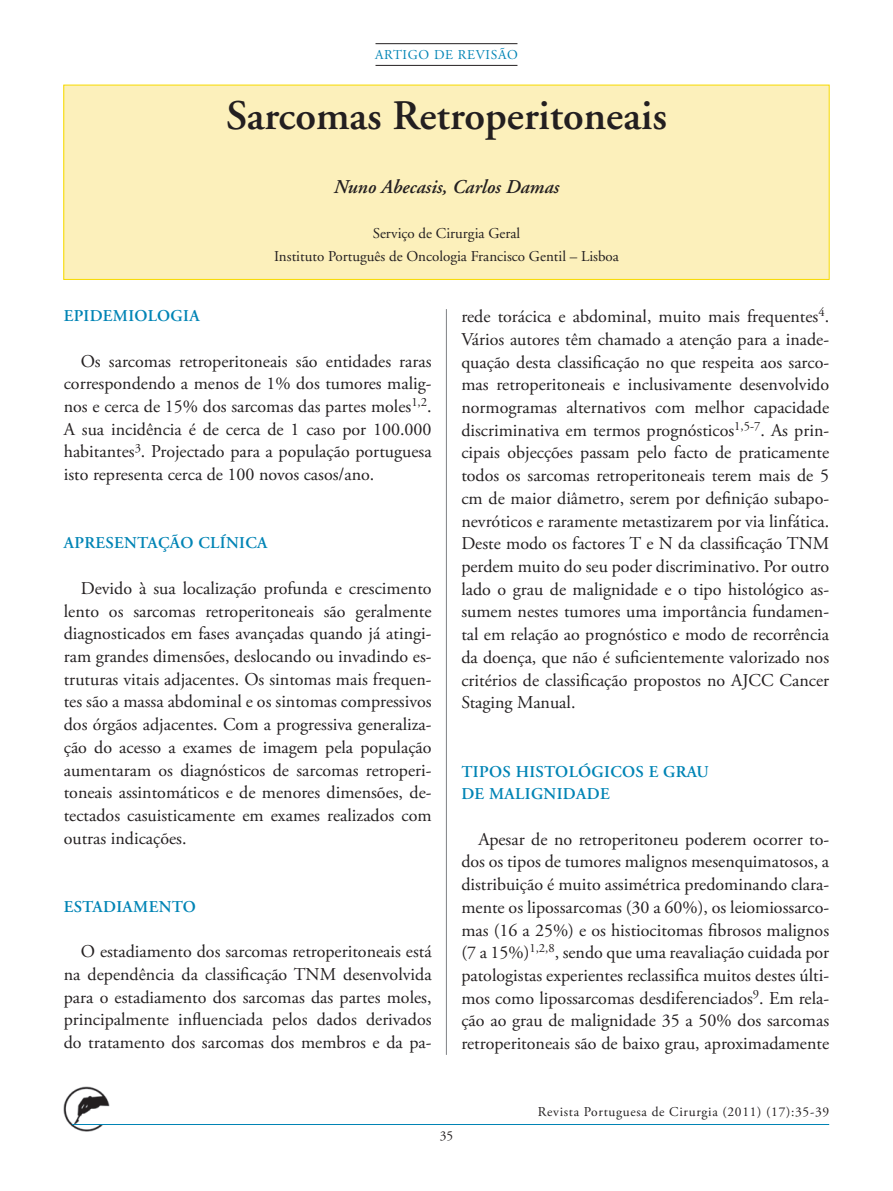
<style>
.page{position:relative;width:893px;height:1191px;background:#fff}
.page>*{position:absolute;margin:0;border:0;box-sizing:border-box;transform-origin:0 0}
.t1{font:600 42px "Adobe Garamond";color:#231f20}
.t2{font:italic 600 19.5px "Adobe Garamond";color:#231f20}
.t3{font:18px/22.6px "Adobe Garamond Pro";color:#231f20;text-align:justify}
.t4{font:600 16.5px/22.6px "Adobe Garamond";letter-spacing:.02em;color:#0084b5}
.t5{font:15px/22.6px "Adobe Garamond";color:#231f20;text-align:center}
.t6{font:13.5px "Adobe Garamond Pro";letter-spacing:.05em;color:#231f20}
.t7{font:13.5px "Adobe Garamond";letter-spacing:.05em;color:#0084b5}
</style>
<div class="page">
<img style="left:64px;top:1086px;width:45px;height:45px">
<hr style="left:72px;top:1124px;width:757px;height:1px;background:#0084b5">
<hr style="left:375px;top:43px;width:142px;height:1px;background:#231f20">
<hr style="left:375px;top:65px;width:142px;height:1px;background:#231f20">
<hr style="left:446px;top:309px;width:1px;height:745px;background:#808285">
<div style="left:64px;top:85px;width:765px;height:194px;background:#fcf0bb"></div>
<div style="left:63px;top:85px;width:767px;height:195px;border:1px solid #f7da00"></div>
<p class="t7" style="left:375px;top:49px;width:144px">ARTIGO DE REVISÃO</p>
<h1 class="t1" style="left:226px;top:99px;width:442px">Sarcomas Retroperitoneais</h1>
<p class="t2" style="left:334px;top:179px;width:227px">Nuno Abecasis, Carlos Damas</p>
<p class="t5" style="left:274px;top:224px;width:346px">Serviço de Cirurgia Geral<br>Instituto Português de Oncologia Francisco Gentil – Lisboa</p>
<p class="t4" style="left:64px;top:306px;width:137px">EPIDEMIOLOGIA</p>
<p class="t3" style="left:64px;top:351px;width:369px;text-indent:17px">Os sarcomas retroperitoneais são entidades raras correspondendo a menos de 1% dos tumores malig&shy;nos e cerca de 15% dos sarcomas das partes moles<sup>1,2</sup>.<br>A sua incidência é de cerca de 1 caso por 100.000 habitantes<sup>3</sup>. Projectado para a população portuguesa isto representa cerca de 100 novos casos/ano.</p>
<p class="t4" style="left:64px;top:533px;width:205px">APRESENTAÇÃO CLÍNICA</p>
<p class="t3" style="left:64px;top:578px;width:369px;text-indent:17px">Devido à sua localização profunda e crescimento lento os sarcomas retroperitoneais são geralmente diagnosticados em fases avançadas quando já atingi&shy;ram grandes dimensões, deslocando ou invadindo es&shy;truturas vitais adjacentes. Os sintomas mais frequen&shy;tes são a massa abdominal e os sintomas compressivos dos órgãos adjacentes. Com a progressiva generaliza&shy;ção do acesso a exames de imagem pela população aumentaram os diagnósticos de sarcomas retroperi&shy;toneais assintomáticos e de menores dimensões, de&shy;tectados casuisticamente em exames realizados com outras indicações.</p>
<p class="t4" style="left:64px;top:896px;width:134px">ESTADIAMENTO</p>
<p class="t3" style="left:64px;top:941px;width:369px;text-indent:17px">O estadiamento dos sarcomas retroperitoneais está na dependência da classificação TNM desenvolvida para o estadiamento dos sarcomas das partes moles, principalmente influenciada pelos dados derivados do tratamento dos sarcomas dos membros e da pa-</p>
<p class="t3" style="left:461px;top:307px;width:369px">rede torácica e abdominal, muito mais frequentes<sup>4</sup>.<br>Vários autores têm chamado a atenção para a inade&shy;quação desta classificação no que respeita aos sarco&shy;mas retroperitoneais e inclusivamente desenvolvido normogramas alternativos com melhor capacidade discriminativa em termos prognósticos<sup>1,5-7</sup>. As prin&shy;cipais objecções passam pelo facto de praticamente todos os sarcomas retroperitoneais terem mais de 5 cm de maior diâmetro, serem por definição subapo&shy;nevróticos e raramente metastizarem por via linfática.<br>Deste modo os factores T e N da classificação TNM perdem muito do seu poder discriminativo. Por outro lado o grau de malignidade e o tipo histológico as&shy;sumem nestes tumores uma importância fundamen&shy;tal em relação ao prognóstico e modo de recorrência da doença, que não é suficientemente valorizado nos critérios de classificação propostos no AJCC Cancer Staging Manual.</p>
<p class="t4" style="left:461px;top:761px;width:249px">TIPOS HISTOLÓGICOS E GRAU<br>DE MALIGNIDADE</p>
<p class="t3" style="left:461px;top:829px;width:369px;text-indent:17px">Apesar de no retroperitoneu poderem ocorrer to&shy;dos os tipos de tumores malignos mesenquimatosos, a distribuição é muito assimétrica predominando clara&shy;mente os lipossarcomas (30 a 60%), os leiomiossarco&shy;mas (16 a 25%) e os histiocitomas fibrosos malignos (7 a 15%)<sup>1,2,8</sup>, sendo que uma reavaliação cuidada por patologistas experientes reclassifica muitos destes últi&shy;mos como lipossarcomas desdiferenciados<sup>9</sup>. Em rela&shy;ção ao grau de malignidade 35 a 50% dos sarcomas retroperitoneais são de baixo grau, aproximadamente</p>
<p class="t6" style="left:440px;top:1130px;width:15px">35</p>
<p class="t6" style="left:538px;top:1106px;width:293px">Revista Portuguesa de Cirurgia (2011) (17):35-39</p>
</div>
